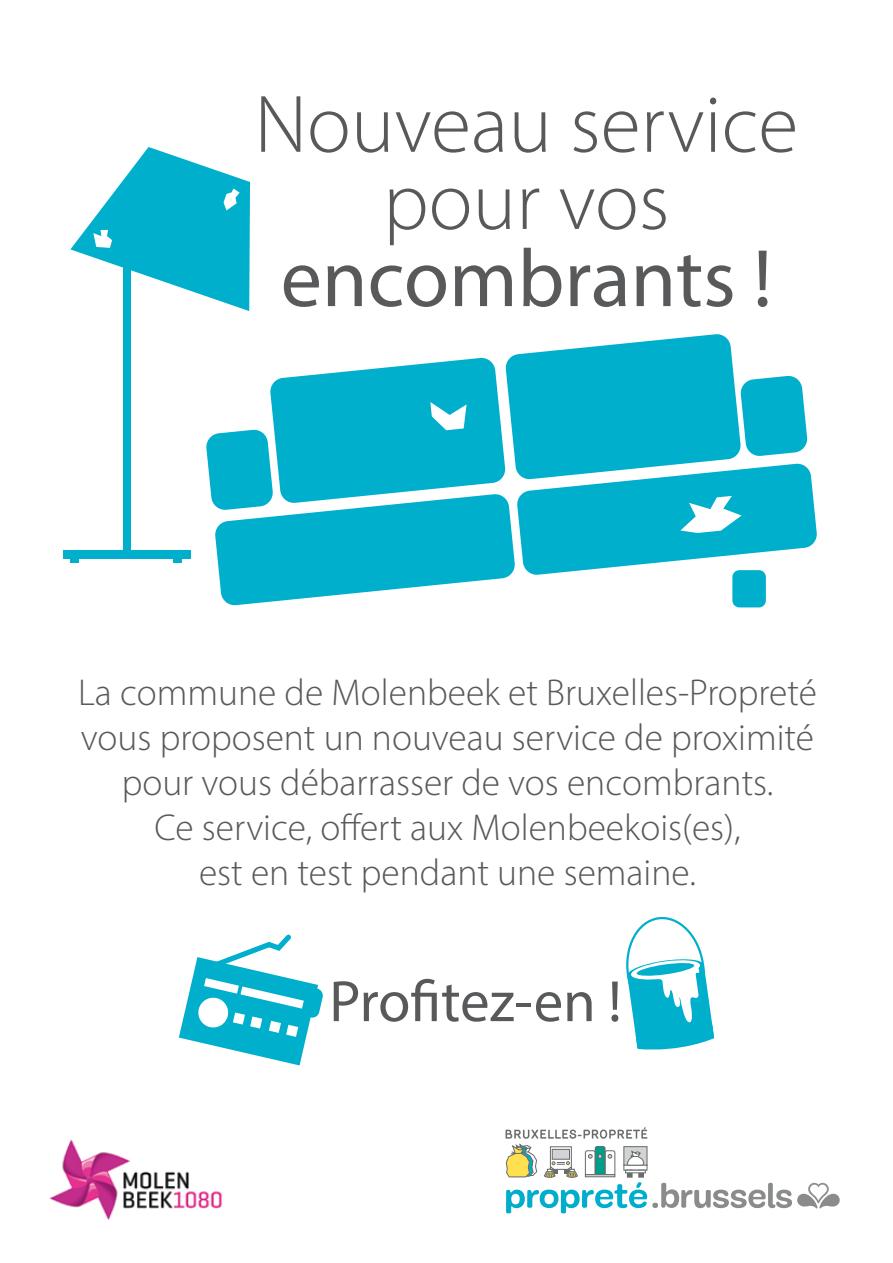
<style>
.page{position:relative;width:893px;height:1263px;background:#fff}
.page>*{position:absolute;margin:0;border:0;box-sizing:border-box;transform-origin:0 0}
.t1{font:300 82.2px/77.1px "Myriad Pro";color:#58595b;text-align:center}
.t2{font:82.2px "Myriad Pro";color:#58595b}
.t3{font:58.65px "Myriad Pro";letter-spacing:-.005em;color:#58595b}
.t4{font:300 37.5px/45px "Myriad Pro";color:#58595b;text-align:center}
</style>
<div class="page">
<svg style="left:505px;top:1127px;width:335px;height:86px"></svg>
<svg style="left:626px;top:917px;width:88px;height:133px"></svg>
<div style="left:732px;top:570px;width:34px;height:37px;background:#00afcc;border-radius:7px"></div>
<svg style="left:206px;top:334px;width:611px;height:272px"></svg>
<svg style="left:179px;top:934px;width:144px;height:131px"></svg>
<div style="left:123px;top:204px;width:7px;height:351px;background:#00afcc"></div>
<div style="left:63px;top:550px;width:128px;height:9px;background:#00afcc"></div>
<div style="left:70px;top:555px;width:9px;height:8px;background:#00afcc"></div>
<div style="left:173px;top:555px;width:9px;height:8px;background:#00afcc"></div>
<svg style="left:70px;top:147px;width:180px;height:164px"></svg>
<img style="left:49px;top:1139px;width:174px;height:81px">
<h1 class="t1" style="left:255px;top:85px;width:545px">Nouveau service pour vos</h1>
<h1 class="t2" style="left:281px;top:228px;width:493px">encombrants !</h1>
<p class="t4" style="left:78px;top:669px;width:740px">La commune de Molenbeek et Bruxelles-Propreté vous proposent un nouveau service de proximité pour vous débarrasser de vos encombrants.<br>Ce service, offert aux Molenbeekois(es),<br>est en test pendant une semaine.</p>
<h2 class="t3" style="left:329px;top:965px;width:294px">Profitez-en !</h2>
</div>
